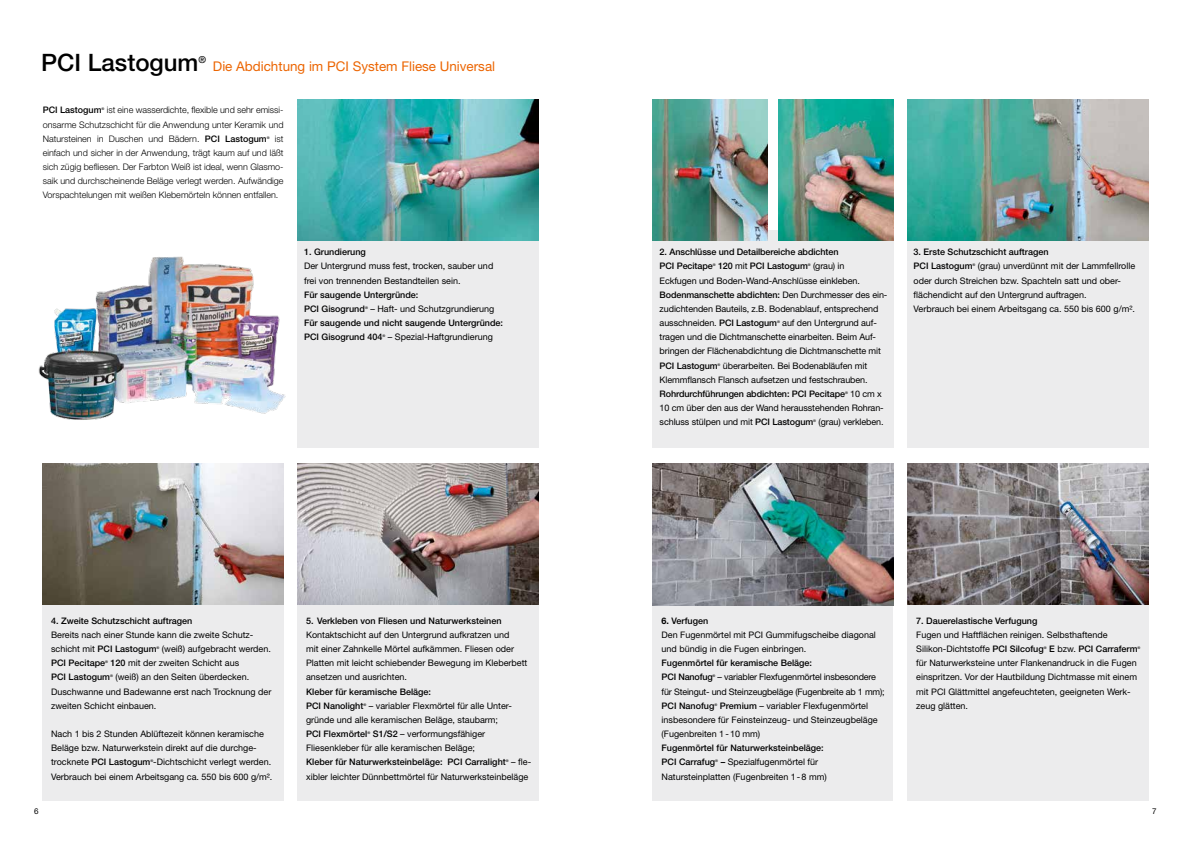
<style>
.page{position:relative;width:1191px;height:842px;background:#fff}
.page>*{position:absolute;margin:0;border:0;box-sizing:border-box;transform-origin:0 0}
.t1{font:500 24px "Helvetica Neue";color:#000}
.t2{font:13.4px "Helvetica Neue";color:#ec6502}
.t3{font:500 9.6px "Helvetica Neue";color:#000}
.t4{font:9px/14.2px "Helvetica Neue";color:#000}
.t5{font:500 9px/14.2px "Helvetica Neue";color:#000}
.t6{font:300 9px/14.2px "Helvetica Neue";color:#000;text-align:justify}
.t7{font:9px/14.2px "Helvetica Neue";letter-spacing:-.02em;color:#000}
.t8{font:8px "Helvetica Neue";color:#000}
.t9{font:500 3.6px "Helvetica Neue";color:#000}
.s1{font-weight:500}
.s2{font-weight:400}
.s3{font-weight:700}
</style>
<div class="page">
<div style="left:298px;top:230px;width:241px;height:217px;background:#ececed"></div>
<div style="left:907px;top:230px;width:241px;height:217px;background:#ececed"></div>
<div style="left:652px;top:230px;width:241px;height:217px;background:#ececed"></div>
<div style="left:43px;top:603px;width:240px;height:198px;background:#ececed"></div>
<div style="left:298px;top:601px;width:241px;height:200px;background:#ececed"></div>
<div style="left:652px;top:603px;width:241px;height:198px;background:#ececed"></div>
<div style="left:907px;top:602px;width:241px;height:199px;background:#ececed"></div>
<img style="left:43px;top:464px;width:240px;height:141px">
<img style="left:298px;top:464px;width:241px;height:141px">
<img style="left:652px;top:464px;width:241px;height:141px">
<img style="left:907px;top:463px;width:241px;height:142px">
<img style="left:298px;top:100px;width:241px;height:141px">
<img style="left:907px;top:99px;width:241px;height:142px">
<img style="left:652px;top:100px;width:115px;height:141px">
<img style="left:778px;top:99px;width:115px;height:142px">
<img style="left:38px;top:256px;width:248px;height:164px">
<h1 class="t1" style="left:41px;top:48px;width:159px">PCI Lastogum</h1>
<p class="t3" style="left:198px;top:54px;width:9px">®</p>
<h2 class="t2" style="left:213px;top:58px;width:284px">Die Abdichtung im PCI System Fliese Universal</h2>
<p class="t5" style="left:43px;top:103px;width:60px">PCI Lastogum</p>
<p class="t9" style="left:102px;top:107px;width:4px">®</p>
<p class="t6" style="left:43px;top:103px;width:242px;text-indent:64px">ist eine wasserdichte, flexible und sehr emissi&shy;onsarme Schutzschicht für die Anwendung unter Keramik und Natursteinen in Duschen und Bädern. <span class="s1">PCI Lastogum</span></p>
<p class="t6" style="left:43px;top:131px;width:242px;text-indent:232px">ist einfach und sicher in der Anwendung, trägt kaum auf und läßt sich zügig befliesen. Der Farbton Weiß ist ideal, wenn Glasmo&shy;saik und durchscheinende Beläge verlegt werden. Aufwändige Vorspachtelungen mit weißen Klebemörteln können entfallen.</p>
<p class="t9" style="left:267px;top:135px;width:4px">®</p>
<p class="t5" style="left:304px;top:245px;width:63px">1. Grundierung</p>
<p class="t4" style="left:304px;top:259px;width:191px">Der Untergrund muss fest, trocken, sauber und frei von trennenden Bestandteilen sein.</p>
<p class="t5" style="left:304px;top:287px;width:116px">Für saugende Untergründe:<br>PCI Gisogrund</p>
<p class="t9" style="left:365px;top:305px;width:4px">®</p>
<p class="t4" style="left:370px;top:301px;width:126px">– Haft- und Schutzgrundierung</p>
<p class="t5" style="left:304px;top:316px;width:200px">Für saugende und nicht saugende Untergründe:<br>PCI Gisogrund 404</p>
<p class="t9" style="left:382px;top:334px;width:4px">®</p>
<p class="t4" style="left:388px;top:330px;width:106px">– Spezial-Haftgrundierung</p>
<p class="t5" style="left:51px;top:613px;width:143px">4. Zweite Schutzschicht auftragen</p>
<p class="t4" style="left:51px;top:627px;width:204px">Bereits nach einer Stunde kann die zweite Schutz&shy;schicht mit <span class="s1">PCI Lastogum</span></p>
<p class="t9" style="left:157px;top:646px;width:4px">®</p>
<p class="t4" style="left:162px;top:642px;width:110px">(weiß) aufgebracht werden.</p>
<p class="t5" style="left:51px;top:656px;width:56px">PCI Pecitape</p>
<p class="t9" style="left:105px;top:660px;width:4px">®</p>
<p class="t4" style="left:111px;top:656px;width:130px"><span class="s1">120</span> mit der zweiten Schicht aus</p>
<p class="t5" style="left:51px;top:670px;width:61px">PCI Lastogum</p>
<p class="t9" style="left:110px;top:674px;width:4px">®</p>
<p class="t4" style="left:51px;top:670px;width:222px;text-indent:64px">(weiß) an den Seiten überdecken.<br>Duschwanne und Badewanne erst nach Trocknung der zweiten Schicht einbauen.</p>
<p class="t4" style="left:51px;top:727px;width:222px">Nach 1 bis 2 Stunden Ablüftezeit können keramische<br>Beläge bzw. Naturwerkstein direkt auf die durchge&shy;trocknete <span class="s1">PCI Lastogum</span> -Dichtschicht verlegt werden.</p>
<p class="t9" style="left:150px;top:759px;width:4px">®</p>
<p class="t4" style="left:51px;top:769px;width:223px">Verbrauch bei einem Arbeitsgang ca. 550 bis 600 g/m².</p>
<p class="t5" style="left:306px;top:613px;width:197px">5. Verkleben von Fliesen und Naturwerksteinen</p>
<p class="t4" style="left:306px;top:627px;width:223px">Kontaktschicht auf den Untergrund aufkratzen und<br>mit einer Zahnkelle Mörtel aufkämmen. Fliesen oder Platten mit leicht schiebender Bewegung im Kleberbett ansetzen und ausrichten.</p>
<p class="t5" style="left:306px;top:684px;width:126px">Kleber für keramische Beläge:<br>PCI Nanolight</p>
<p class="t4" style="left:306px;top:698px;width:207px;text-indent:63px">– variabler Flexmörtel für alle Unter&shy;gründe und alle keramischen Beläge, staubarm;</p>
<p class="t5" style="left:306px;top:727px;width:63px">PCI Flexmörtel</p>
<p class="t9" style="left:367px;top:731px;width:4px">®</p>
<p class="t9" style="left:363px;top:702px;width:4px">®</p>
<p class="t4" style="left:306px;top:727px;width:181px;text-indent:67px"><span class="s1">S1/S2</span> – verformungsfähiger<br>Fliesenkleber für alle keramischen Beläge;</p>
<p class="t5" style="left:306px;top:755px;width:201px">Kleber für Naturwerksteinbeläge: PCI Carralight</p>
<p class="t9" style="left:506px;top:759px;width:4px">®</p>
<p class="t4" style="left:306px;top:755px;width:227px;text-indent:205px">– fle&shy;xibler leichter Dünnbettmörtel für Naturwerksteinbeläge</p>
<p class="t5" style="left:659px;top:245px;width:180px">2. Anschlüsse und Detailbereiche abdichten<br>PCI Pecitape</p>
<p class="t4" style="left:659px;top:259px;width:229px;text-indent:153px">(grau) in<br>Eckfugen und Boden-Wand-Anschlüsse einkleben.<br><span class="s1">Bodenmanschette abdichten:</span> Den Durchmesser des ein&shy;zudichtenden Bauteils, z.B. Bodenablauf, entsprechend ausschneiden. <span class="s1">PCI Lastogum</span></p>
<p class="t9" style="left:713px;top:263px;width:4px">®</p>
<p class="t5" style="left:718px;top:259px;width:91px">120 <span class="s2">mit</span> PCI Lastogum</p>
<p class="t9" style="left:808px;top:263px;width:4px">®</p>
<p class="t4" style="left:659px;top:316px;width:223px;text-indent:123px">auf den Untergrund auf&shy;tragen und die Dichtmanschette einarbeiten. Beim Auf&shy;bringen der Flächenabdichtung die Dichtmanschette mit</p>
<p class="t5" style="left:659px;top:358px;width:60px">PCI Lastogum</p>
<p class="t9" style="left:717px;top:362px;width:4px">®</p>
<p class="t9" style="left:777px;top:320px;width:4px">®</p>
<p class="t4" style="left:659px;top:358px;width:209px;text-align:right">überarbeiten. Bei Bodenabläufen mit<br>Klemmflansch Flansch aufsetzen und festschrauben.</p>
<p class="t5" style="left:659px;top:386px;width:187px">Rohrdurchführungen abdichten: PCI Pecitape</p>
<p class="t9" style="left:845px;top:390px;width:4px">®</p>
<p class="t4" style="left:659px;top:386px;width:226px;text-indent:191px">10 cm x<br>10 cm über den aus der Wand herausstehenden Rohran&shy;schluss stülpen und mit <span class="s1">PCI Lastogum</span></p>
<p class="t9" style="left:813px;top:419px;width:4px">®</p>
<p class="t4" style="left:818px;top:415px;width:67px">(grau) verkleben.</p>
<p class="t5" style="left:913px;top:245px;width:137px">3. Erste Schutzschicht auftragen<br>PCI Lastogum</p>
<p class="t4" style="left:913px;top:259px;width:223px;text-indent:64px">(grau) unverdünnt mit der Lammfellrolle oder durch Streichen bzw. Spachteln satt und ober&shy;flächendicht auf den Untergrund auftragen.<br>Verbrauch bei einem Arbeitsgang ca. 550 bis 600 g/m².</p>
<p class="t9" style="left:972px;top:263px;width:4px">®</p>
<p class="t4" style="left:661px;top:613px;width:216px"><span class="s3">6.</span> <span class="s1">Verfugen<br></span>Den Fugenmörtel mit PCI Gummifugscheibe diagonal und bündig in die Fugen einbringen.</p>
<p class="t5" style="left:661px;top:656px;width:152px">Fugenmörtel für keramische Beläge:<br>PCI Nanofug</p>
<p class="t7" style="left:661px;top:670px;width:224px;text-indent:56px">– variabler Flexfugenmörtel insbesondere für Steingut- und Steinzeugbeläge (Fugenbreite ab 1 mm);</p>
<p class="t5" style="left:661px;top:698px;width:54px">PCI Nanofug</p>
<p class="t9" style="left:714px;top:702px;width:4px">®</p>
<p class="t9" style="left:712px;top:674px;width:4px">®</p>
<p class="t4" style="left:661px;top:698px;width:218px;text-indent:58px"><span class="s1">Premium</span> – variabler Flexfugenmörtel insbesondere für Feinsteinzeug- und Steinzeugbeläge (Fugenbreiten 1-10 mm)</p>
<p class="t5" style="left:661px;top:741px;width:164px">Fugenmörtel für Naturwerksteinbeläge:<br>PCI Carrafug</p>
<p class="t4" style="left:661px;top:755px;width:167px;text-indent:59px"><span class="s1">–</span> Spezialfugenmörtel für<br>Natursteinplatten (Fugenbreiten 1-8 mm)</p>
<p class="t9" style="left:715px;top:759px;width:4px">®</p>
<p class="t5" style="left:916px;top:613px;width:123px">7. Dauerelastische Verfugung</p>
<p class="t4" style="left:916px;top:627px;width:193px">Fugen und Haftflächen reinigen. Selbsthaftende<br>Silikon-Dichtstoffe <span class="s1">PCI Silcofug</span></p>
<p class="t9" style="left:1043px;top:646px;width:4px">®</p>
<p class="t5" style="left:1049px;top:642px;width:90px">E <span class="s2">bzw.</span> PCI Carraferm</p>
<p class="t9" style="left:1137px;top:646px;width:4px">®</p>
<p class="t4" style="left:916px;top:656px;width:222px">für Naturwerksteine unter Flankenandruck in die Fugen einspritzen. Vor der Hautbildung Dichtmasse mit einem mit PCI Glättmittel angefeuchteten, geeigneten Werk&shy;zeug glätten.</p>
<p class="t8" style="left:34px;top:807px;width:6px">6</p>
<p class="t8" style="left:1152px;top:807px;width:6px">7</p>
</div>
